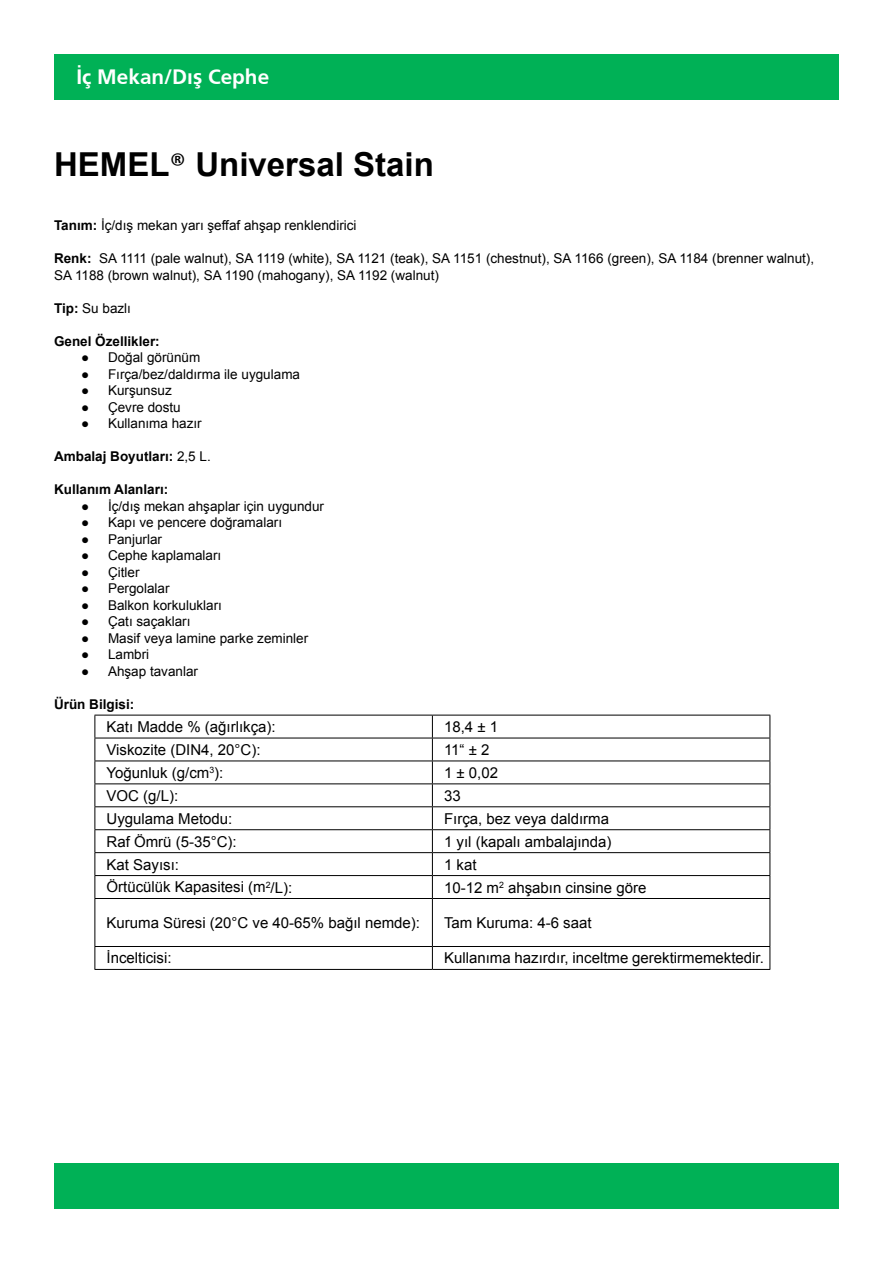
<style>
.page{position:relative;width:893px;height:1263px;background:#fff}
.page>*{position:absolute;margin:0;border:0;box-sizing:border-box;transform-origin:0 0}
.t1{font:700 33px "Arial";color:#000}
.t2{font:700 20.7px "Frutiger";color:#fff}
.t3{font:15px "Arial";color:#000}
.t4{font:13.5px/16.5px "Arial";color:#000}
.t5{font:700 13.5px "Arial";color:#000}
.s1{font-family:"Calibri";font-weight:400}
.s2{font-weight:700}
.s3{font-weight:400}
</style>
<div class="page">
<div style="left:54px;top:54px;width:785px;height:45px;background:#00b156"></div>
<div style="left:54px;top:1163px;width:785px;height:46px;background:#00b156"></div>
<hr style="left:94px;top:715px;width:338px;height:1px;background:#000">
<hr style="left:432px;top:715px;width:338px;height:1px;background:#000">
<hr style="left:94px;top:738px;width:338px;height:1px;background:#000">
<hr style="left:432px;top:738px;width:338px;height:1px;background:#000">
<hr style="left:94px;top:760px;width:338px;height:1px;background:#000">
<hr style="left:432px;top:760px;width:338px;height:1px;background:#000">
<hr style="left:94px;top:783px;width:338px;height:1px;background:#000">
<hr style="left:432px;top:783px;width:338px;height:1px;background:#000">
<hr style="left:94px;top:806px;width:338px;height:1px;background:#000">
<hr style="left:432px;top:806px;width:338px;height:1px;background:#000">
<hr style="left:94px;top:829px;width:338px;height:1px;background:#000">
<hr style="left:432px;top:829px;width:338px;height:1px;background:#000">
<hr style="left:94px;top:852px;width:338px;height:1px;background:#000">
<hr style="left:432px;top:852px;width:338px;height:1px;background:#000">
<hr style="left:94px;top:875px;width:338px;height:1px;background:#000">
<hr style="left:432px;top:875px;width:338px;height:1px;background:#000">
<hr style="left:94px;top:898px;width:338px;height:1px;background:#000">
<hr style="left:432px;top:898px;width:338px;height:1px;background:#000">
<hr style="left:94px;top:946px;width:338px;height:1px;background:#000">
<hr style="left:432px;top:946px;width:338px;height:1px;background:#000">
<hr style="left:94px;top:969px;width:338px;height:1px;background:#000">
<hr style="left:432px;top:969px;width:338px;height:1px;background:#000">
<svg style="left:94px;top:715px;width:1px;height:183px"></svg>
<hr style="left:94px;top:899px;width:1px;height:47px;background:#000">
<svg style="left:94px;top:947px;width:1px;height:22px"></svg>
<svg style="left:432px;top:715px;width:1px;height:183px"></svg>
<svg style="left:770px;top:715px;width:1px;height:183px"></svg>
<hr style="left:432px;top:899px;width:1px;height:47px;background:#000">
<hr style="left:770px;top:899px;width:1px;height:47px;background:#000">
<svg style="left:432px;top:947px;width:1px;height:22px"></svg>
<svg style="left:770px;top:947px;width:1px;height:22px"></svg>
<h2 class="t2" style="left:77px;top:65px;width:194px">İç Mekan/Dış Cephe</h2>
<h1 class="t1" style="left:54px;top:142px;width:381px">HEMEL<span class="s1">®</span> Universal Stain</h1>
<p class="t4" style="left:54px;top:217px;width:304px"><span class="s2">Tanım:</span> İç/dış mekan yarı şeffaf ahşap renklendirici</p>
<p class="t4" style="left:54px;top:250px;width:762px"><span class="s2">Renk:</span> SA 1111 (pale walnut), SA 1119 (white), SA 1121 (teak), SA 1151 (chestnut), SA 1166 (green), SA 1184 (brenner walnut),<br>SA 1188 (brown walnut), SA 1190 (mahogany), SA 1192 (walnut)</p>
<p class="t4" style="left:54px;top:300px;width:79px"><span class="s2">Tip:</span> Su bazlı</p>
<p class="t5" style="left:54px;top:332px;width:107px">Genel Özellikler:</p>
<p class="t4" style="left:81px;top:349px;width:121px">● Doğal görünüm</p>
<p class="t4" style="left:81px;top:366px;width:221px">● Fırça/bez/daldırma ile uygulama</p>
<p class="t4" style="left:81px;top:382px;width:92px">● Kurşunsuz</p>
<p class="t4" style="left:81px;top:399px;width:101px">● Çevre dostu</p>
<p class="t4" style="left:81px;top:415px;width:122px">● Kullanıma hazır</p>
<p class="t5" style="left:54px;top:447px;width:158px">Ambalaj Boyutları: <span class="s3">2,5 L.</span></p>
<p class="t5" style="left:54px;top:480px;width:116px">Kullanım Alanları:</p>
<p class="t4" style="left:81px;top:498px;width:245px">● İç/dış mekan ahşaplar için uygundur</p>
<p class="t4" style="left:81px;top:514px;width:203px">● Kapı ve pencere doğramaları</p>
<p class="t4" style="left:81px;top:531px;width:83px">● Panjurlar</p>
<p class="t4" style="left:81px;top:547px;width:142px">● Cephe kaplamaları</p>
<p class="t4" style="left:81px;top:564px;width:60px">● Çitler</p>
<p class="t4" style="left:81px;top:580px;width:90px">● Pergolalar</p>
<p class="t4" style="left:81px;top:597px;width:143px">● Balkon korkulukları</p>
<p class="t4" style="left:81px;top:613px;width:111px">● Çatı saçakları</p>
<p class="t4" style="left:81px;top:630px;width:229px">● Masif veya lamine parke zeminler</p>
<p class="t4" style="left:81px;top:646px;width:70px">● Lambri</p>
<p class="t4" style="left:81px;top:663px;width:119px">● Ahşap tavanlar</p>
<p class="t5" style="left:54px;top:695px;width:82px">Ürün Bilgisi:</p>
<p class="t3" style="left:106px;top:717px;width:171px">Katı Madde % (ağırlıkça):</p>
<p class="t3" style="left:444px;top:717px;width:56px">18,4 ± 1</p>
<p class="t3" style="left:106px;top:740px;width:156px">Viskozite (DIN4, 20°C):</p>
<p class="t3" style="left:444px;top:740px;width:47px">11“ ± 2</p>
<p class="t3" style="left:106px;top:763px;width:118px">Yoğunluk (g/cm<sup>3</sup>):</p>
<p class="t3" style="left:444px;top:763px;width:56px">1 ± 0,02</p>
<p class="t3" style="left:107px;top:786px;width:73px">VOC (g/L):</p>
<p class="t3" style="left:444px;top:786px;width:18px">33</p>
<p class="t3" style="left:107px;top:809px;width:127px">Uygulama Metodu:</p>
<p class="t3" style="left:444px;top:809px;width:167px">Fırça, bez veya daldırma</p>
<p class="t3" style="left:107px;top:831px;width:132px">Raf Ömrü (5-35°C):</p>
<p class="t3" style="left:444px;top:831px;width:169px">1 yıl (kapalı ambalajında)</p>
<p class="t3" style="left:107px;top:854px;width:74px">Kat Sayısı:</p>
<p class="t3" style="left:444px;top:854px;width:34px">1 kat</p>
<p class="t3" style="left:107px;top:877px;width:187px">Örtücülük Kapasitesi (m<sup>2</sup>/L):</p>
<p class="t3" style="left:444px;top:877px;width:204px">10-12 m<sup>2</sup> ahşabın cinsine göre</p>
<p class="t3" style="left:106px;top:913px;width:315px">Kuruma Süresi (20°C ve 40-65% bağıl nemde):</p>
<p class="t3" style="left:444px;top:913px;width:149px">Tam Kuruma: 4-6 saat</p>
<p class="t3" style="left:106px;top:948px;width:67px">İncelticisi:</p>
<p class="t3" style="left:444px;top:948px;width:321px">Kullanıma hazırdır, inceltme gerektirmemektedir.</p>
</div>
